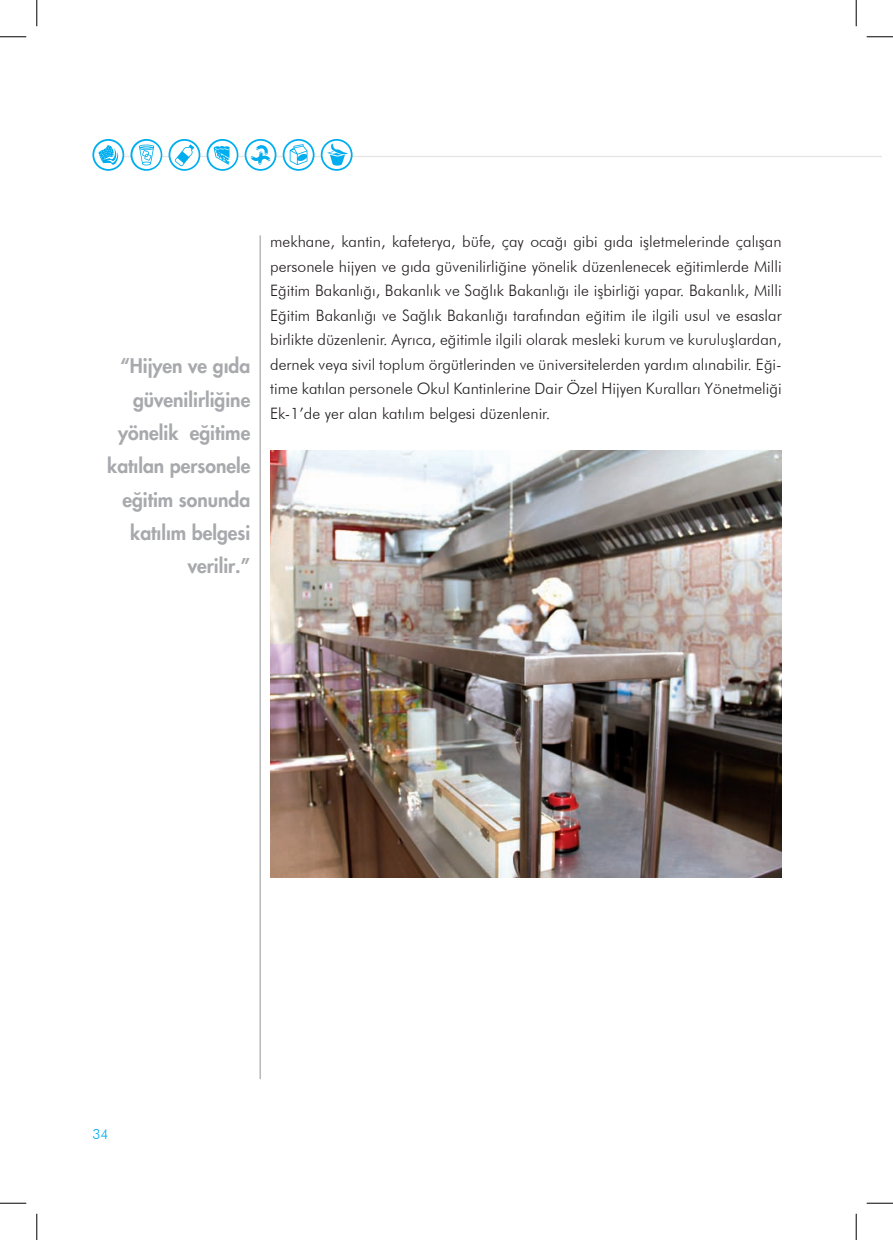
<style>
.page{position:relative;width:893px;height:1240px;background:#fff}
.page>*{position:absolute;margin:0;border:0;box-sizing:border-box;transform-origin:0 0}
.t1{font:800 19.25px/33.2px "Beatles";color:#a8a9ad;text-align:right}
.t2{font:300 15.75px/24.5px "Futura BT";color:#231f20;text-align:justify}
.t3{font:300 14px "Futura BT";color:#00aeef}
</style>
<div class="page">
<hr style="left:94px;top:156px;width:786px;height:1px;background:#e6e6e6">
<svg style="left:244px;top:139px;width:32px;height:32px"></svg>
<svg style="left:246px;top:141px;width:28px;height:28px"></svg>
<svg style="left:282px;top:139px;width:32px;height:32px"></svg>
<svg style="left:284px;top:141px;width:28px;height:28px"></svg>
<svg style="left:320px;top:139px;width:32px;height:32px"></svg>
<svg style="left:322px;top:141px;width:28px;height:28px"></svg>
<svg style="left:92px;top:139px;width:32px;height:32px"></svg>
<svg style="left:94px;top:141px;width:28px;height:28px"></svg>
<svg style="left:168px;top:139px;width:32px;height:32px"></svg>
<svg style="left:170px;top:141px;width:28px;height:28px"></svg>
<svg style="left:130px;top:139px;width:32px;height:32px"></svg>
<svg style="left:132px;top:141px;width:29px;height:28px"></svg>
<svg style="left:206px;top:139px;width:32px;height:32px"></svg>
<svg style="left:208px;top:141px;width:28px;height:28px"></svg>
<hr style="left:259px;top:235px;width:1px;height:843px;background:#939598">
<img style="left:270px;top:451px;width:511px;height:426px">
<svg style="left:0;top:36px;width:26px;height:1px"></svg>
<svg style="left:866px;top:36px;width:26px;height:1px"></svg>
<svg style="left:0;top:1202px;width:26px;height:1px"></svg>
<svg style="left:866px;top:1202px;width:26px;height:1px"></svg>
<svg style="left:36px;top:0;width:1px;height:26px"></svg>
<svg style="left:36px;top:1213px;width:1px;height:26px"></svg>
<svg style="left:855px;top:0;width:1px;height:26px"></svg>
<svg style="left:855px;top:1213px;width:1px;height:26px"></svg>
<p class="t1" style="left:107px;top:349px;width:144px">“Hijyen ve gıda güvenilirliğine yönelik eğitime katılan personele eğitim sonunda katılım belgesi verilir.”</p>
<p class="t2" style="left:270px;top:229px;width:512px">mekhane, kantin, kafeterya, büfe, çay ocağı gibi gıda işletmelerinde çalışan personele hijyen ve gıda güvenilirliğine yönelik düzenlenecek eğitimlerde Milli Eğitim Bakanlığı, Bakanlık ve Sağlık Bakanlığı ile işbirliği yapar. Bakanlık, Milli Eğitim Bakanlığı ve Sağlık Bakanlığı tarafından eğitim ile ilgili usul ve esaslar birlikte düzenlenir. Ayrıca, eğitimle ilgili olarak mesleki kurum ve kuruluşlardan, dernek veya sivil toplum örgütlerinden ve üniversitelerden yardım alınabilir. Eği&shy;time katılan personele Okul Kantinlerine Dair Özel Hijyen Kuralları Yönetmeliği Ek-1’de yer alan katılım belgesi düzenlenir.</p>
<p class="t3" style="left:92px;top:1125px;width:18px">34</p>
</div>
